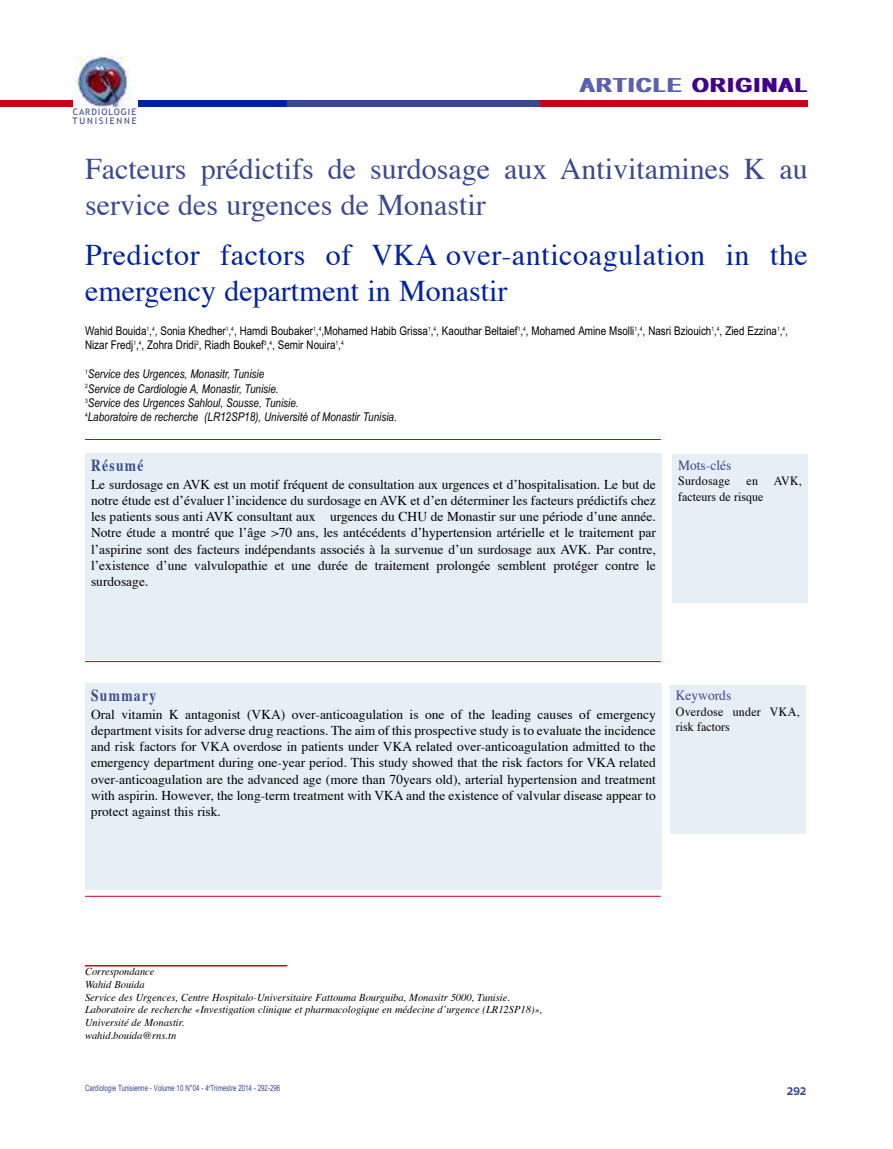
<style>
.page{position:relative;width:893px;height:1149px;background:#fff}
.page>*{position:absolute;margin:0;border:0;box-sizing:border-box;transform-origin:0 0}
.t1{font:30px/36px "Times";color:#3b4990}
.t2{font:30px/36px "Times";letter-spacing:.02em;color:#0022a3}
.t3{font:900 19.5px "Arial";color:#41008b}
.t4{font:700 16.8px "Times";letter-spacing:.1em;color:#3b4990;scale:.8 1}
.t5{font:14.1px "Times";color:#3b4990;scale:.95 1}
.t6{font:13.5px/16.2px "Times";color:#000;text-align:justify}
.t7{font:12.6px/15px "Times";letter-spacing:.01em;color:#000;scale:.95 1}
.t8{font:12px/14.4px "Arial Narrow";color:#000}
.t9{font:italic 12px/14.4px "Arial Narrow";color:#000}
.t10{font:italic 10.5px/12.6px "Times";color:#000}
.t11{font:10.5px "Gadget";color:#3b4990}
.t12{font:9px/9px "Trebuchet MS";letter-spacing:.105em;color:#3b4990}
.t13{font:8.7px "Arial Narrow";color:#3b4990;scale:.87 1}
.s1{color:#5a60ad}
</style>
<div class="page">
<img style="left:75px;top:56px;width:56px;height:50px">
<div style="left:539px;top:100px;width:269px;height:6px;background:#ca0016"></div>
<div style="left:287px;top:100px;width:253px;height:6px;background:#3b4990"></div>
<div style="left:138px;top:100px;width:149px;height:6px;background:#0022a3"></div>
<div style="left:0;top:100px;width:73px;height:6px;background:#ca0016"></div>
<hr style="left:85px;top:895px;width:576px;height:1px;background:#ca0016">
<hr style="left:85px;top:661px;width:576px;height:1px;background:#ca0016">
<hr style="left:85px;top:439px;width:576px;height:1px;background:#ca0016">
<div style="left:670px;top:684px;width:136px;height:149px;background:#e5eff5"></div>
<div style="left:672px;top:453px;width:136px;height:149px;background:#e5eff5"></div>
<hr style="left:85px;top:964px;width:202px;height:2px;background:#ca0016">
<div style="left:85px;top:683px;width:577px;height:206px;background:#e5eff5"></div>
<div style="left:85px;top:453px;width:577px;height:207px;background:#e5eff5"></div>
<p class="t12" style="left:72px;top:107px;width:66px">CARDIOLOGIE<br>TUNISIENNE</p>
<h2 class="t3" style="left:580px;top:78px;width:230px"><span class="s1">ARTICLE</span> ORIGINAL</h2>
<h1 class="t1" style="left:85px;top:153px;width:724px">Facteurs prédictifs de surdosage aux Antivitamines K au service des urgences de Monastir</h1>
<h1 class="t2" style="left:85px;top:239px;width:724px">Predictor factors of VKA over-anticoagulation in the emergency department in Monastir</h1>
<p class="t8" style="left:85px;top:324px;width:704px">Wahid Bouida<sup>1</sup>,<sup>4</sup>, Sonia Khedher<sup>1</sup>,<sup>4</sup>, Hamdi Boubaker<sup>1</sup>,<sup>4</sup>,mohamed Habib Grissa<sup>1</sup>,<sup>4</sup>, Kaouthar Beltaief<sup>1</sup>,<sup>4</sup>, mohamed amine msolli<sup>1</sup>,<sup>4</sup>, nasri Bziouich<sup>1</sup>,<sup>4</sup>, Zied ezzina<sup>1</sup>,<sup>4</sup>, nizar Fredj<sup>1</sup>,<sup>4</sup>, Zohra dridi<sup>2</sup>, Riadh Boukef<sup>3</sup>,<sup>4</sup>, Semir nouira<sup>1</sup>,<sup>4</sup></p>
<p class="t9" style="left:85px;top:366px;width:313px"><sup>1</sup>Service des Urgences, Monasitr, Tunisie<br><sup>2</sup>Service de Cardiologie A, Monastir, Tunisie.<br><sup>3</sup>Service des Urgences Sahloul, Sousse, Tunisie.<br><sup>4</sup>Laboratoire de recherche (LR12SP18), Université of Monastir Tunisia.</p>
<p class="t4" style="left:91px;top:458px;width:67px">Résumé</p>
<p class="t6" style="left:91px;top:477px;width:566px">Le surdosage en AVK est un motif fréquent de consultation aux urgences et d’hospitalisation. Le but de notre étude est d’évaluer l’incidence du surdosage en AVK et d’en déterminer les facteurs prédictifs chez les patients sous anti AVK consultant aux urgences du CHU de Monastir sur une période d’une année.<br>Notre étude a montré que l’âge &gt;70 ans, les antécédents d’hypertension artérielle et le traitement par l’aspirine sont des facteurs indépendants associés à la survenue d’un surdosage aux AVK. Par contre, l’existence d’une valvulopathie et une durée de traitement prolongée semblent protéger contre le surdosage.</p>
<p class="t5" style="left:678px;top:459px;width:58px">Mots-clés</p>
<p class="t7" style="left:678px;top:474px;width:56px">Surdosage</p>
<p class="t7" style="left:746px;top:474px;width:14px">en</p>
<p class="t7" style="left:774px;top:474px;width:31px">AVK,</p>
<p class="t7" style="left:678px;top:489px;width:91px">facteurs de risque</p>
<p class="t4" style="left:91px;top:688px;width:83px">Summary</p>
<p class="t6" style="left:91px;top:707px;width:566px">Oral vitamin K antagonist (VKA) over-anticoagulation is one of the leading causes of emergency department visits for adverse drug reactions. The aim of this prospective study is to evaluate the incidence and risk factors for VKA overdose in patients under VKA related over-anticoagulation admitted to the emergency department during one-year period. This study showed that the risk factors for VKA related over-anticoagulation are the advanced age (more than 70years old), arterial hypertension and treatment with aspirin. However, the long-term treatment with VKA and the existence of valvular disease appear to protect against this risk.</p>
<p class="t5" style="left:676px;top:689px;width:60px">Keywords</p>
<p class="t7" style="left:676px;top:705px;width:132px">Overdose under VKA, risk factors</p>
<p class="t10" style="left:85px;top:966px;width:459px">Correspondance<br>Wahid Bouida<br>Service des Urgences, Centre Hospitalo-Universitaire Fattouma Bourguiba, Monasitr 5000, Tunisie.<br>Laboratoire de recherche «Investigation clinique et pharmacologique en médecine d’urgence (LR12SP18)», Université de Monastir.<br>wahid.bouida@rns.tn</p>
<p class="t13" style="left:85px;top:1084px;width:226px">Cardiologie tunisienne - Volume 10 n°04 - 4<sup>e</sup>trimestre 2014 - 292-296</p>
<p class="t11" style="left:787px;top:1084px;width:21px">292</p>
</div>
